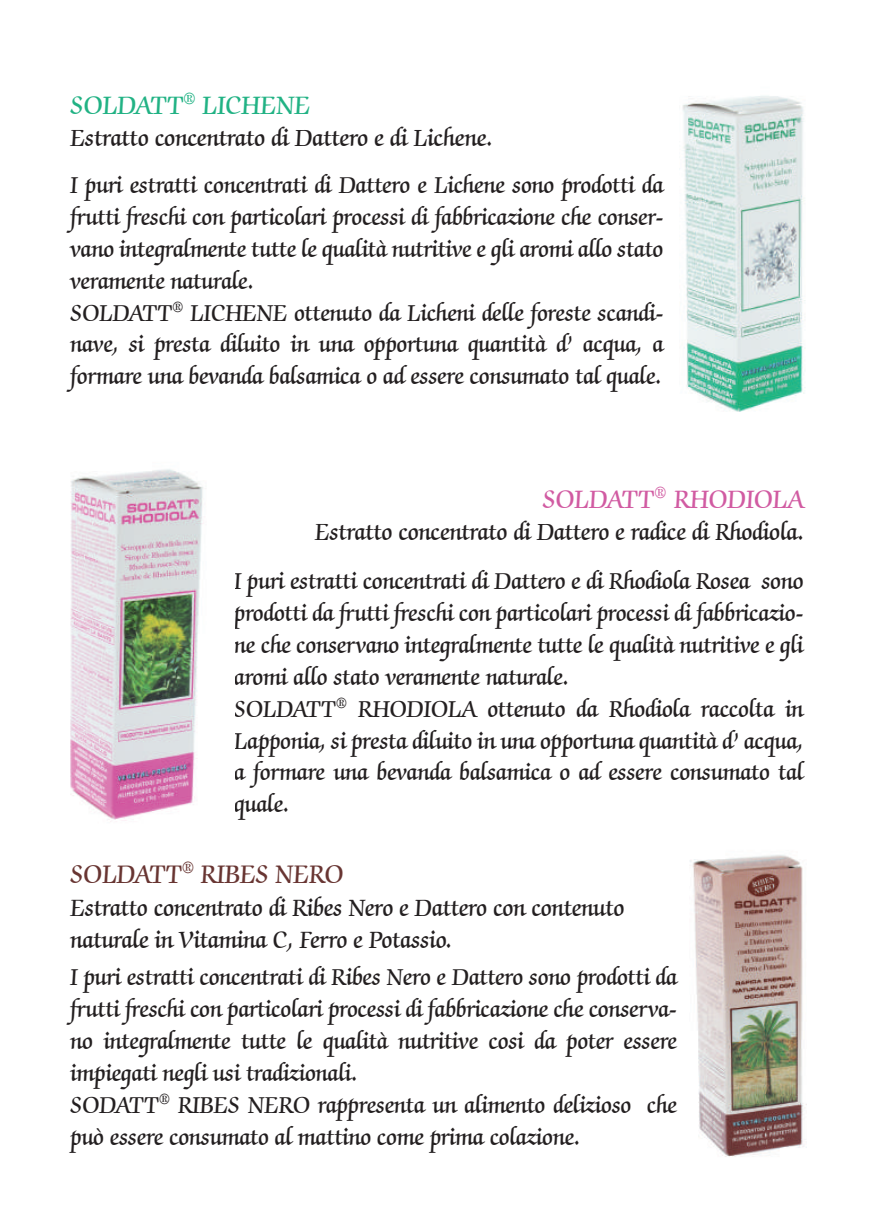
<style>
.page{position:relative;width:881px;height:1225px;background:#fff}
.page>*{position:absolute;margin:0;border:0;box-sizing:border-box;transform-origin:0 0}
.t1{font:600 29.25px "Zapf Chancery IT Cby BT";color:#683532;scale:.89 1}
.t2{font:600 29.03px "Zapf Chancery IT Cby BT";color:#d15ba2;scale:.9 1}
.t3{font:600 29.03px "Zapf Chancery IT Cby BT";color:#21b284;scale:.91 1}
.t4{font:600 27.22px/32.6px "Zapf Chancery IT Cby BT";color:#231f20;scale:.89 1}
.t5{font:600 27px "Zapf Chancery IT Cby BT";color:#231f20;scale:.9 1}
.t6{font:600 27px "Zapf Chancery IT Cby BT";color:#231f20;scale:.91 1}
.t7{font:600 26.55px/31.9px "Zapf Chancery IT Cby BT";color:#231f20;scale:.9 1}
</style>
<div class="page">
<img style="left:690px;top:855px;width:117px;height:302px">
<img style="left:682px;top:96px;width:124px;height:316px">
<img style="left:70px;top:469px;width:133px;height:353px">
<p class="t3" style="left:71px;top:90px;width:265px">SOLDATT<sup>®</sup> LICHENE</p>
<p class="t6" style="left:71px;top:124px;width:465px">Estratto concentrato di Dattero e di Lichene.</p>
<p class="t7" style="left:71px;top:170px;width:660px">I puri estratti concentrati di Dattero e Lichene sono prodotti da frutti freschi con particolari processi di fabbricazione che conser&shy;vano integralmente tutte le qualità nutritive e gli aromi allo stato veramente naturale.<br>SOLDATT<sup>®</sup> LICHENE ottenuto da Licheni delle foreste scandi&shy;nave, si presta diluito in una opportuna quantità d’ acqua, a formare una bevanda balsamica o ad essere consumato tal quale.</p>
<p class="t2" style="left:542px;top:484px;width:291px">SOLDATT<sup>®</sup> RHODIOLA</p>
<p class="t5" style="left:315px;top:518px;width:544px">Estratto concentrato di Dattero e radice di Rhodiola.</p>
<p class="t7" style="left:234px;top:566px;width:634px">I puri estratti concentrati di Dattero e di Rhodiola Rosea sono prodotti da frutti freschi con particolari processi di fabbricazio&shy;ne che conservano integralmente tutte le qualità nutritive e gli aromi allo stato veramente naturale.<br>SOLDATT<sup>®</sup> RHODIOLA ottenuto da Rhodiola raccolta in Lapponia, si presta diluito in una opportuna quantità d’ acqua, a formare una bevanda balsamica o ad essere consumato tal quale.</p>
<p class="t1" style="left:71px;top:859px;width:308px">SOLDATT<sup>®</sup> RIBES NERO</p>
<p class="t4" style="left:71px;top:892px;width:623px">Estratto concentrato di Ribes Nero e Dattero con contenuto naturale in Vitamina C, Ferro e Potassio.</p>
<p class="t7" style="left:71px;top:962px;width:675px">I puri estratti concentrati di Ribes Nero e Dattero sono prodotti da frutti freschi con particolari processi di fabbricazione che conserva&shy;no integralmente tutte le qualità nutritive cosi da poter essere impiegati negli usi tradizionali.<br>SODATT<sup>®</sup> RIBES NERO rappresenta un alimento delizioso che può essere consumato al mattino come prima colazione.</p>
</div>
